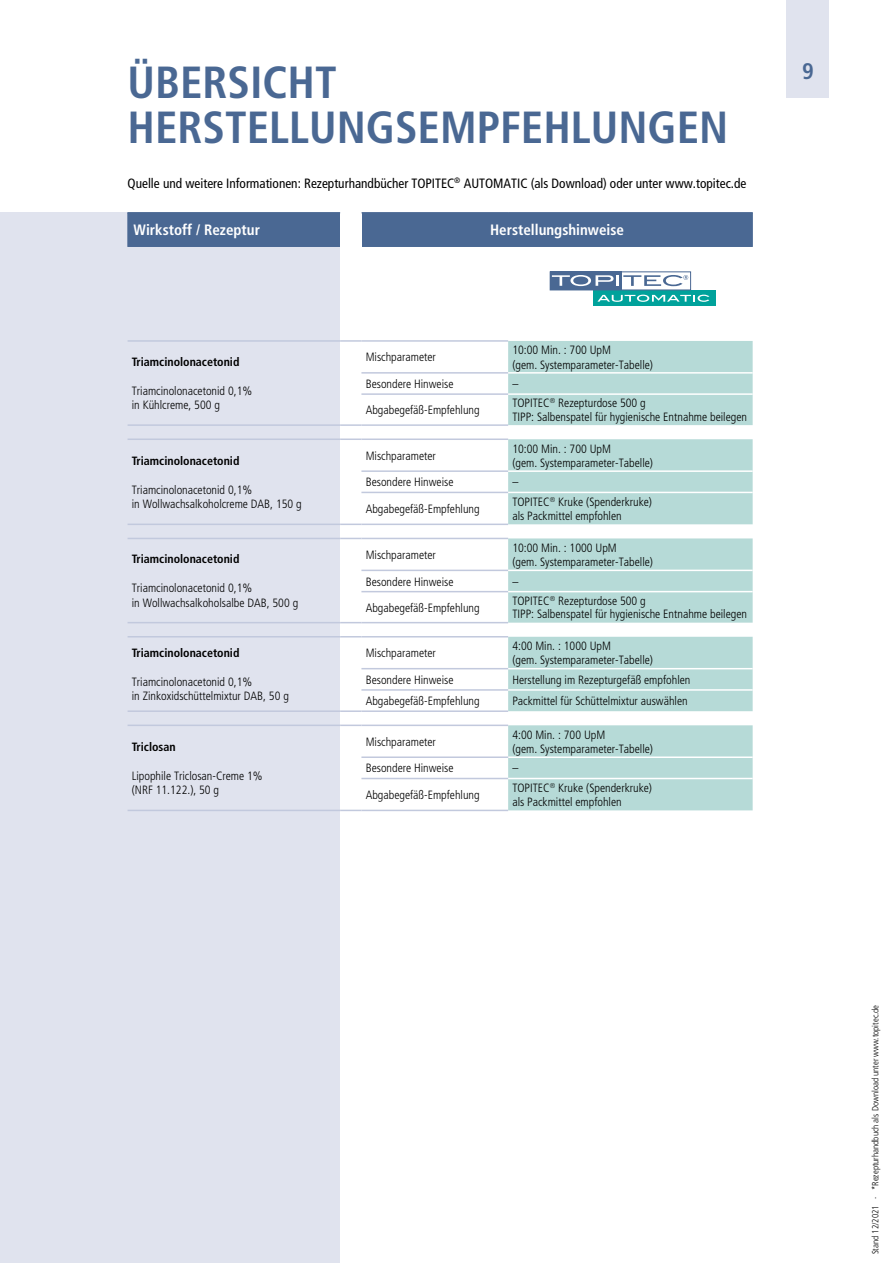
<style>
.page{position:relative;width:893px;height:1263px;background:#fff}
.page>*{position:absolute;margin:0;border:0;box-sizing:border-box;transform-origin:0 0}
.t1{font:700 condensed 45px/45px "Frutiger LT Std";color:#4a6893}
.t2{font:700 condensed 22.5px "Frutiger LT Std";color:#4a6893}
.t3{font:700 condensed 15px "Frutiger LT Std";color:#fff}
.t4{font:condensed 13.5px "Frutiger LT Std";color:#000}
.t5{font:300 condensed 12px/14.4px "Frutiger LT Std";color:#000}
.t6{font:700 condensed 12px "Frutiger LT Std";color:#000}
.t7{font:300 condensed 9px "Frutiger LT Std";color:#000}
</style>
<div class="page">
<div style="left:787px;top:0;width:42px;height:98px;background:#e0e3ee"></div>
<div style="left:0;top:213px;width:340px;height:1050px;background:#e0e3ee"></div>
<div style="left:593px;top:290px;width:123px;height:16px;background:#00a29b"></div>
<svg style="left:597px;top:295px;width:112px;height:7px"></svg>
<div style="left:550px;top:272px;width:71px;height:18px;background:#4a6893"></div>
<div style="left:550px;top:271px;width:141px;height:19px;border:1px solid #4a6893"></div>
<svg style="left:552px;top:275px;width:136px;height:11px"></svg>
<svg style="left:508px;top:341px;width:245px;height:469px;background:#bfdedc"></svg>
<hr style="left:361px;top:393px;width:147px;height:2px;background:#c2c9dd">
<hr style="left:361px;top:492px;width:147px;height:1px;background:#c2c9dd">
<hr style="left:361px;top:591px;width:147px;height:1px;background:#c2c9dd">
<hr style="left:361px;top:689px;width:147px;height:2px;background:#c2c9dd">
<hr style="left:361px;top:778px;width:147px;height:1px;background:#c2c9dd">
<hr style="left:508px;top:393px;width:245px;height:2px;background:#fff">
<hr style="left:508px;top:492px;width:245px;height:1px;background:#fff">
<hr style="left:508px;top:591px;width:245px;height:1px;background:#fff">
<hr style="left:508px;top:756px;width:245px;height:2px;background:#fff">
<hr style="left:128px;top:340px;width:212px;height:2px;background:#c2c9dd">
<hr style="left:128px;top:424px;width:212px;height:2px;background:#c2c9dd">
<hr style="left:128px;top:438px;width:212px;height:2px;background:#c2c9dd">
<hr style="left:128px;top:524px;width:212px;height:1px;background:#c2c9dd">
<hr style="left:128px;top:538px;width:212px;height:1px;background:#c2c9dd">
<hr style="left:128px;top:622px;width:212px;height:1px;background:#c2c9dd">
<hr style="left:128px;top:636px;width:212px;height:1px;background:#c2c9dd">
<hr style="left:128px;top:710px;width:212px;height:2px;background:#c2c9dd">
<hr style="left:128px;top:725px;width:212px;height:1px;background:#c2c9dd">
<hr style="left:128px;top:810px;width:212px;height:1px;background:#c2c9dd">
<hr style="left:361px;top:372px;width:147px;height:2px;background:#c2c9dd">
<hr style="left:361px;top:470px;width:147px;height:2px;background:#c2c9dd">
<hr style="left:361px;top:570px;width:147px;height:1px;background:#c2c9dd">
<hr style="left:361px;top:668px;width:147px;height:1px;background:#c2c9dd">
<hr style="left:361px;top:756px;width:147px;height:2px;background:#c2c9dd">
<hr style="left:508px;top:372px;width:245px;height:2px;background:#fff">
<hr style="left:508px;top:470px;width:245px;height:2px;background:#fff">
<hr style="left:508px;top:570px;width:245px;height:1px;background:#fff">
<hr style="left:508px;top:668px;width:245px;height:1px;background:#fff">
<hr style="left:508px;top:689px;width:245px;height:2px;background:#fff">
<hr style="left:508px;top:778px;width:245px;height:1px;background:#fff">
<hr style="left:340px;top:340px;width:21px;height:2px;background:#c2c9dd">
<hr style="left:361px;top:340px;width:147px;height:2px;background:#c2c9dd">
<hr style="left:361px;top:438px;width:147px;height:2px;background:#c2c9dd">
<hr style="left:361px;top:538px;width:147px;height:1px;background:#c2c9dd">
<hr style="left:361px;top:710px;width:147px;height:2px;background:#c2c9dd">
<hr style="left:361px;top:725px;width:147px;height:1px;background:#c2c9dd">
<hr style="left:361px;top:636px;width:147px;height:1px;background:#c2c9dd">
<hr style="left:361px;top:524px;width:147px;height:1px;background:#c2c9dd">
<hr style="left:361px;top:622px;width:147px;height:1px;background:#c2c9dd">
<hr style="left:361px;top:424px;width:147px;height:2px;background:#c2c9dd">
<svg style="left:340px;top:341px;width:21px;height:470px"></svg>
<hr style="left:361px;top:810px;width:147px;height:1px;background:#c2c9dd">
<div style="left:128px;top:214px;width:625px;height:33px;background:#4a6893"></div>
<div style="left:340px;top:213px;width:21px;height:34px;background:#fff"></div>
<hr style="left:128px;top:213px;width:212px;height:1px;background:#4a6893">
<hr style="left:361px;top:213px;width:147px;height:1px;background:#4a6893">
<hr style="left:508px;top:213px;width:245px;height:1px;background:#4a6893">
<h1 class="t1" style="left:128px;top:60px;width:602px">ÜBERSICHT<br>HERSTELLUNGSEMPFEHLUNGEN</h1>
<p class="t4" style="left:128px;top:175px;width:620px">Quelle und weitere Informationen: Rezepturhandbücher TOPITEC<sup>®</sup> AUTOMATIC (als Download) oder unter www.topitec.de</p>
<p class="t3" style="left:134px;top:221px;width:128px">Wirkstoff / Rezeptur</p>
<p class="t3" style="left:490px;top:221px;width:135px">Herstellungshinweise</p>
<p class="t6" style="left:132px;top:355px;width:109px">Triamcinolonacetonid</p>
<p class="t5" style="left:132px;top:384px;width:122px">Triamcinolonacetonid 0,1% in Kühlcreme, 500 g</p>
<p class="t6" style="left:132px;top:453px;width:109px">Triamcinolonacetonid</p>
<p class="t5" style="left:132px;top:482px;width:171px">Triamcinolonacetonid 0,1%<br>in Wollwachsalkoholcreme DAB, 150 g</p>
<p class="t6" style="left:132px;top:552px;width:109px">Triamcinolonacetonid</p>
<p class="t5" style="left:132px;top:581px;width:168px">Triamcinolonacetonid 0,1%<br>in Wollwachsalkoholsalbe DAB, 500 g</p>
<p class="t6" style="left:132px;top:646px;width:109px">Triamcinolonacetonid</p>
<p class="t5" style="left:132px;top:674px;width:159px">Triamcinolonacetonid 0,1%<br>in Zinkoxidschüttelmixtur DAB, 50 g</p>
<p class="t6" style="left:132px;top:739px;width:45px">Triclosan</p>
<p class="t5" style="left:132px;top:768px;width:132px">Lipophile Triclosan-Creme 1% (NRF 11.122.), 50 g</p>
<p class="t5" style="left:366px;top:350px;width:72px">Mischparameter</p>
<p class="t5" style="left:512px;top:343px;width:142px">10:00 Min. : 700 UpM<br>(gem. Systemparameter-Tabelle)</p>
<p class="t5" style="left:366px;top:377px;width:89px">Besondere Hinweise</p>
<p class="t5" style="left:512px;top:377px;width:7px">–</p>
<p class="t5" style="left:366px;top:403px;width:115px">Abgabegefäß-Empfehlung</p>
<p class="t5" style="left:512px;top:397px;width:236px;line-height:13.5px">TOPITEC<sup>®</sup> Rezepturdose 500 g<br>TIPP: Salbenspatel für hygienische Entnahme beilegen</p>
<p class="t5" style="left:366px;top:448px;width:72px">Mischparameter</p>
<p class="t5" style="left:512px;top:441px;width:142px">10:00 Min. : 700 UpM<br>(gem. Systemparameter-Tabelle)</p>
<p class="t5" style="left:366px;top:475px;width:89px">Besondere Hinweise</p>
<p class="t5" style="left:512px;top:475px;width:7px">–</p>
<p class="t5" style="left:366px;top:502px;width:116px">Abgabegefäß-Empfehlung</p>
<p class="t5" style="left:512px;top:494px;width:141px">TOPITEC<sup>®</sup> Kruke (Spenderkruke) als Packmittel empfohlen</p>
<p class="t5" style="left:366px;top:548px;width:72px">Mischparameter</p>
<p class="t5" style="left:512px;top:540px;width:142px">10:00 Min. : 1000 UpM<br>(gem. Systemparameter-Tabelle)</p>
<p class="t5" style="left:366px;top:574px;width:89px">Besondere Hinweise</p>
<p class="t5" style="left:512px;top:574px;width:7px">–</p>
<p class="t5" style="left:366px;top:600px;width:116px">Abgabegefäß-Empfehlung</p>
<p class="t5" style="left:512px;top:594px;width:236px;line-height:13.5px">TOPITEC<sup>®</sup> Rezepturdose 500 g<br>TIPP: Salbenspatel für hygienische Entnahme beilegen</p>
<p class="t5" style="left:366px;top:646px;width:72px">Mischparameter</p>
<p class="t5" style="left:512px;top:639px;width:142px">4:00 Min. : 1000 UpM<br>(gem. Systemparameter-Tabelle)</p>
<p class="t5" style="left:366px;top:673px;width:89px">Besondere Hinweise</p>
<p class="t5" style="left:512px;top:673px;width:180px">Herstellung im Rezepturgefäß empfohlen</p>
<p class="t5" style="left:366px;top:694px;width:116px">Abgabegefäß-Empfehlung</p>
<p class="t5" style="left:512px;top:694px;width:177px">Packmittel für Schüttelmixtur auswählen</p>
<p class="t5" style="left:366px;top:735px;width:72px">Mischparameter</p>
<p class="t5" style="left:512px;top:727px;width:142px">4:00 Min. : 700 UpM<br>(gem. Systemparameter-Tabelle)</p>
<p class="t5" style="left:366px;top:761px;width:89px">Besondere Hinweise</p>
<p class="t5" style="left:512px;top:761px;width:7px">–</p>
<p class="t5" style="left:366px;top:788px;width:116px">Abgabegefäß-Empfehlung</p>
<p class="t5" style="left:512px;top:780px;width:141px">TOPITEC<sup>®</sup> Kruke (Spenderkruke) als Packmittel empfohlen</p>
<h2 class="t2" style="left:802px;top:57px;width:13px">9</h2>
<p class="t7" style="left:870px;top:1254px;width:251px;rotate:-90deg">Stand 12/2021 · *Rezepturhandbuch als Download unter www.topitec.de</p>
</div>
